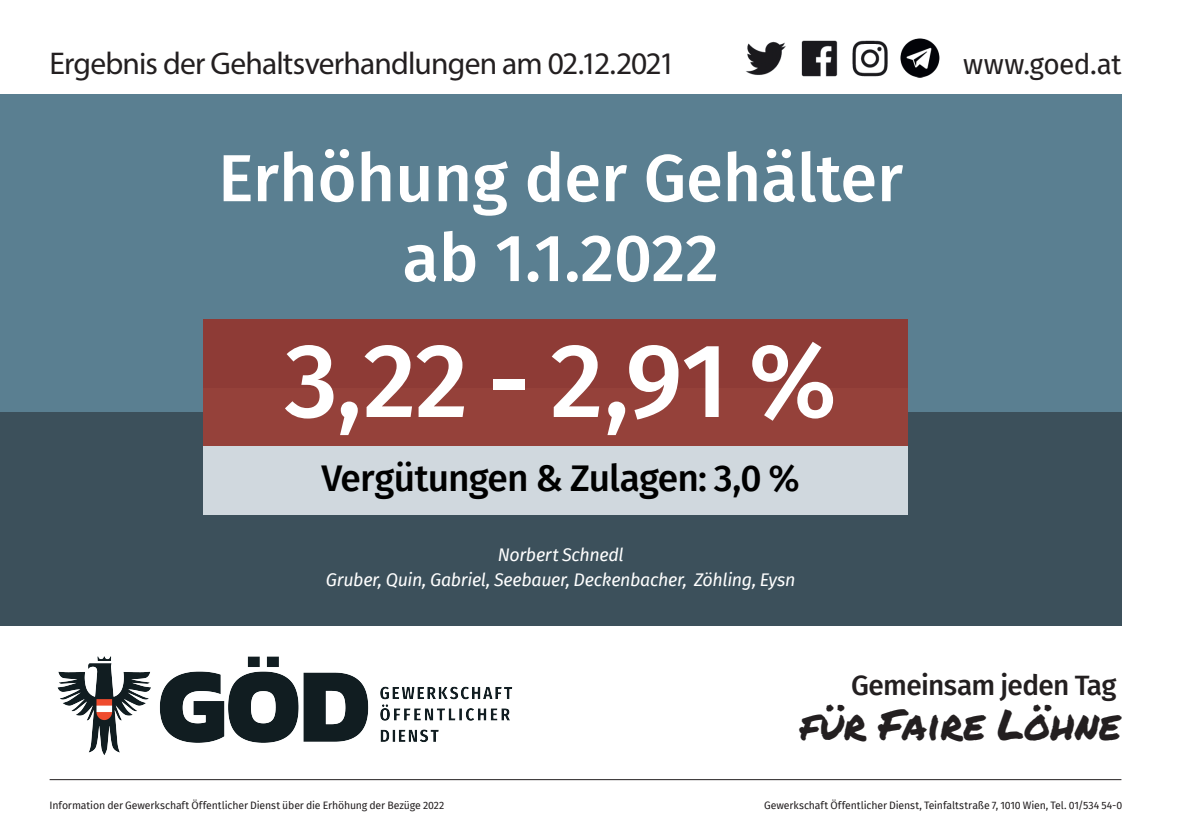
<style>
.page{position:relative;width:1180px;height:835px;background:#fff}
.page>*{position:absolute;margin:0;border:0;box-sizing:border-box;transform-origin:0 0}
.t1{font:500 105px "Fira Sans";color:#fff}
.t2{font:500 66.5px/79.8px "Fira Sans";color:#fff;text-align:center}
.t3{font:42px "Permanent Marker";color:#231f20}
.t4{font:500 37.1px "Fira Sans";letter-spacing:-.025em;color:#000}
.t5{font:31.5px "Myriad Pro";letter-spacing:-.03em;color:#231f20}
.t6{font:500 28px "Fira Sans";letter-spacing:-.025em;color:#231f20}
.t7{font:28px "Fira Sans";letter-spacing:-.02em;color:#231f20}
.t8{font:italic 17.85px/24.8px "Fira Sans";letter-spacing:-.015em;color:#fff;text-align:center}
.t9{font:10.5px "Fira Sans";letter-spacing:-.01em;color:#231f20}
</style>
<div class="page">
<div style="left:0;top:308px;width:1121px;height:317px;background:#3c505b"></div>
<div style="left:0;top:94px;width:1121px;height:318px;background:#5a7f91"></div>
<div style="left:203px;top:388px;width:705px;height:127px;background:#d0d8de"></div>
<img style="left:746px;top:38px;width:194px;height:40px">
<div style="left:203px;top:319px;width:705px;height:126px;background:#923730"></div>
<hr style="left:50px;top:779px;width:1071px;height:1px;background:#231f20">
<img style="left:57px;top:656px;width:456px;height:99px">
<h3 class="t5" style="left:50px;top:44px;width:627px">Ergebnis der Gehaltsverhandlungen am 02.12.2021</h3>
<h3 class="t7" style="left:963px;top:43px;width:160px">www.goed.at</h3>
<h2 class="t2" style="left:218px;top:135px;width:686px">Erhöhung der Gehälter ab 1.1.2022</h2>
<h1 class="t1" style="left:284px;top:296px;width:554px">3,22 - 2,91 %</h1>
<h3 class="t4" style="left:321px;top:448px;width:480px">Vergütungen &amp; Zulagen: 3,0 %</h3>
<h3 class="t8" style="left:326px;top:542px;width:471px">Norbert Schnedl<br>Gruber, Quin, Gabriel, Seebauer, Deckenbacher, Zöhling, Eysn</h3>
<h3 class="t6" style="left:851px;top:662px;width:267px">Gemeinsam jeden Tag</h3>
<h3 class="t3" style="left:800px;top:693px;width:322px">für Faire Löhne</h3>
<p class="t9" style="left:50px;top:797px;width:396px">Information der Gewerkschaft Öffentlicher Dienst über die Erhöhung der Bezüge 2022</p>
<p class="t9" style="left:764px;top:797px;width:360px">Gewerkschaft Öffentlicher Dienst, Teinfaltstraße 7, 1010 Wien, Tel. 01/534 54-0</p>
</div>
